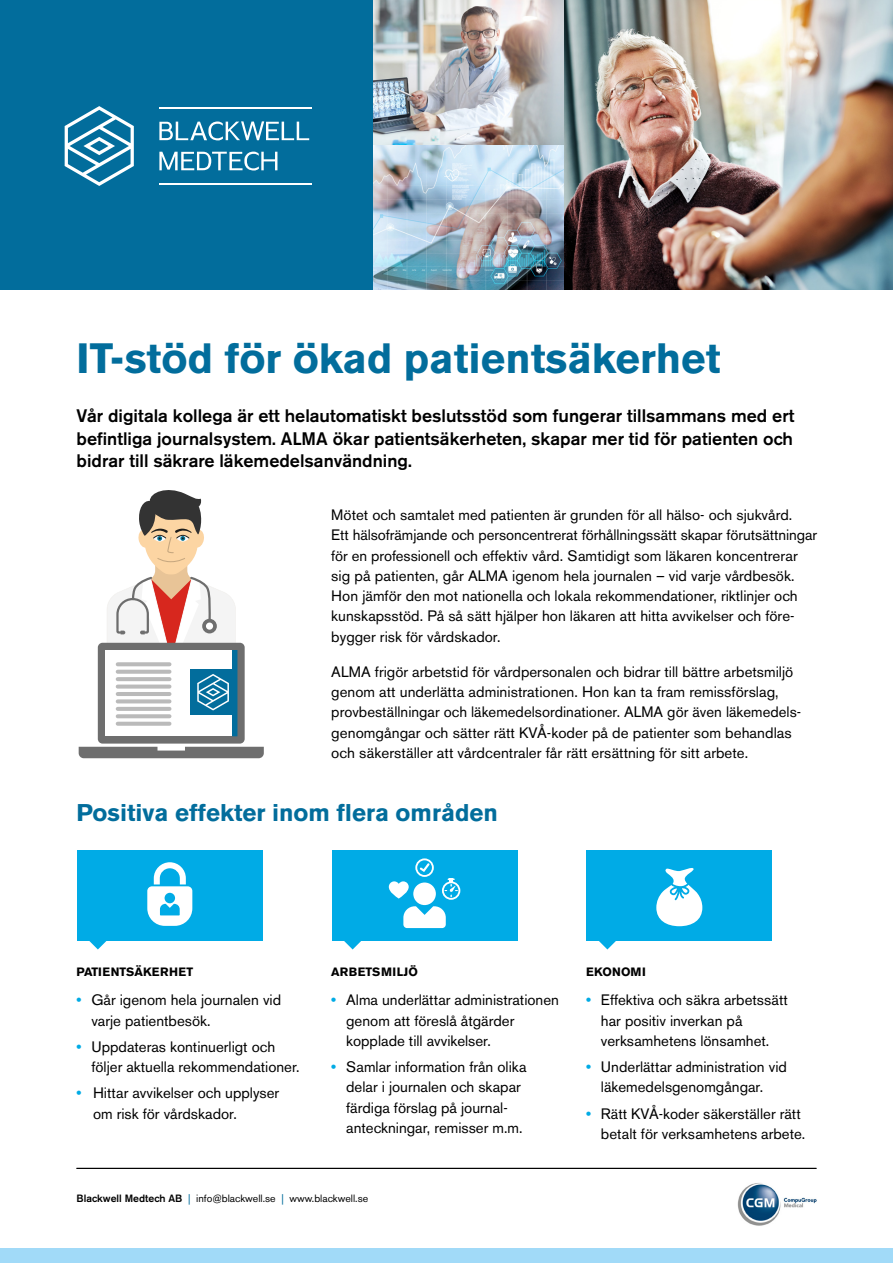
<style>
.page{position:relative;width:893px;height:1263px;background:#fff}
.page>*{position:absolute;margin:0;border:0;box-sizing:border-box;transform-origin:0 0}
.t1{font:700 42px "Akzidenz Grotesk BE";color:#026d9c}
.t2{font:700 24px "Akzidenz Grotesk BE";color:#026d9c}
.t3{font:500 18px/22.5px "Akzidenz Grotesk BE";color:#000;text-align:justify}
.t4{font:15px/20.2px "Akzidenz Grotesk BE";color:#000}
.t5{font:700 12px "Akzidenz Grotesk BE";letter-spacing:.01em;color:#000}
.t6{font:700 12px "Akzidenz Grotesk BE";letter-spacing:.03em;color:#000}
.t7{font:10.5px "Akzidenz Grotesk BE";color:#000}
.s1{font-weight:500;color:#00abe5}
.s2{font-weight:500}
.s3{color:#026d9c}
</style>
<div class="page">
<div style="left:0;top:1248px;width:893px;height:15px;background:#a1daf8"></div>
<img style="left:373px;top:0;width:520px;height:290px">
<div style="left:0;top:0;width:373px;height:290px;background:#026d9c"></div>
<svg style="left:65px;top:106px;width:69px;height:80px"></svg>
<svg style="left:159px;top:121px;width:150px;height:19px"></svg>
<svg style="left:159px;top:152px;width:118px;height:19px"></svg>
<hr style="left:159px;top:107px;width:153px;height:1px;background:#fff">
<hr style="left:159px;top:184px;width:153px;height:1px;background:#fff">
<div style="left:77px;top:850px;width:186px;height:90px;background:#00abe6"></div>
<svg style="left:147px;top:862px;width:45px;height:64px"></svg>
<svg style="left:89px;top:940px;width:18px;height:9px"></svg>
<div style="left:332px;top:850px;width:185px;height:90px;background:#00abe6"></div>
<svg style="left:344px;top:940px;width:18px;height:9px"></svg>
<svg style="left:389px;top:858px;width:71px;height:70px"></svg>
<div style="left:587px;top:850px;width:185px;height:90px;background:#00abe6"></div>
<svg style="left:598px;top:940px;width:18px;height:9px"></svg>
<svg style="left:656px;top:868px;width:46px;height:58px"></svg>
<svg style="left:107px;top:490px;width:129px;height:153px"></svg>
<div style="left:98px;top:643px;width:147px;height:101px;background:#6e6e6e;border-radius:5px"></div>
<div style="left:106px;top:650px;width:131px;height:86px;background:#fff"></div>
<div style="left:79px;top:747px;width:185px;height:11px;background:#6e6e6e"></div>
<div style="left:190px;top:669px;width:46px;height:46px;background:#026d9c"></div>
<svg style="left:197px;top:674px;width:32px;height:36px"></svg>
<svg style="left:118px;top:662px;width:51px;height:4px"></svg>
<svg style="left:118px;top:670px;width:51px;height:4px"></svg>
<hr style="left:118px;top:677px;width:51px;height:4px;background:#bababa">
<div style="left:118px;top:684px;width:51px;height:5px;background:#bababa"></div>
<hr style="left:118px;top:692px;width:51px;height:4px;background:#bababa">
<svg style="left:118px;top:699px;width:51px;height:4px"></svg>
<hr style="left:118px;top:707px;width:51px;height:4px;background:#bababa">
<svg style="left:118px;top:714px;width:51px;height:4px"></svg>
<svg style="left:118px;top:722px;width:51px;height:4px"></svg>
<div style="left:233px;top:650px;width:4px;height:86px;border:1px solid #026d9c"></div>
<hr style="left:77px;top:1168px;width:739px;height:1px;background:#000">
<img style="left:737px;top:1183px;width:80px;height:43px">
<h1 class="t1" style="left:77px;top:334px;width:646px">IT-stöd för ökad patientsäkerhet</h1>
<p class="t3" style="left:77px;top:405px;width:719px">Vår digitala kollega är ett helautomatiskt beslutsstöd som fungerar tillsammans med ert befintliga journalsystem. ALMA ökar patientsäkerheten, skapar mer tid för patienten och bidrar till säkrare läkemedelsanvändning.</p>
<p class="t4" style="left:331px;top:505px;width:487px">Mötet och samtalet med patienten är grunden för all hälso- och sjukvård.<br>Ett hälsofrämjande och personcentrerat förhållningssätt skapar förutsättningar för en professionell och effektiv vård. Samtidigt som läkaren koncentrerar sig på patienten, går ALMA igenom hela journalen – vid varje vårdbesök.<br>Hon jämför den mot nationella och lokala rekommendationer, riktlinjer och kunskapsstöd. På så sätt hjälper hon läkaren att hitta avvikelser och före&shy;bygger risk för vårdskador.</p>
<p class="t4" style="left:331px;top:662px;width:471px">ALMA frigör arbetstid för vårdpersonalen och bidrar till bättre arbetsmiljö genom att underlätta administrationen. Hon kan ta fram remissförslag, provbeställningar och läkemedelsordinationer. ALMA gör även läkemedels&shy;genomgångar och sätter rätt KVÅ-koder på de patienter som behandlas och säkerställer att vårdcentraler får rätt ersättning för sitt arbete.</p>
<h2 class="t2" style="left:77px;top:798px;width:423px">Positiva effekter inom flera områden</h2>
<p class="t5" style="left:77px;top:965px;width:118px">PATIENTSÄKERHET</p>
<p class="t4" style="left:91px;top:990px;width:191px;text-indent:-15px"><span class="s1">•</span> Går igenom hela journalen vid varje patientbesök.</p>
<p class="t4" style="left:91px;top:1036px;width:210px;text-indent:-15px"><span class="s1">•</span> Uppdateras kontinuerligt och följer aktuella rekommendationer.</p>
<p class="t4" style="left:93px;top:1083px;width:188px;text-indent:-16px"><span class="s1">•</span> Hittar avvikelser och upplyser om risk för vårdskador.</p>
<p class="t6" style="left:331px;top:965px;width:88px">ARBETSMILJÖ</p>
<p class="t4" style="left:346px;top:990px;width:214px;text-indent:-15px"><span class="s1">•</span> Alma underlättar administrationen genom att föreslå åtgärder kopplade till avvikelser.</p>
<p class="t4" style="left:346px;top:1057px;width:182px;text-indent:-15px"><span class="s1">•</span> Samlar information från olika delar i journalen och skapar färdiga förslag på journal&shy;anteckningar, remisser m.m.</p>
<p class="t7" style="left:77px;top:1192px;width:293px"><span class="s2">Blackwell Medtech AB</span> <span class="s3">|</span> info@blackwell.se <span class="s3">|</span> www.blackwell.se</p>
<p class="t5" style="left:586px;top:965px;width:61px">EKONOMI</p>
<p class="t4" style="left:601px;top:990px;width:188px;text-indent:-15px"><span class="s1">•</span> Effektiva och säkra arbetssätt har positiv inverkan på verksamhetens lönsamhet.</p>
<p class="t4" style="left:586px;top:1057px;width:202px;text-align:center"><span class="s1">•</span> Underlättar administration vid läkemedelsgenomgångar.</p>
<p class="t4" style="left:601px;top:1103px;width:206px;text-indent:-15px"><span class="s1">•</span> Rätt KVÅ-koder säkerställer rätt betalt för verksamhetens arbete.</p>
</div>
